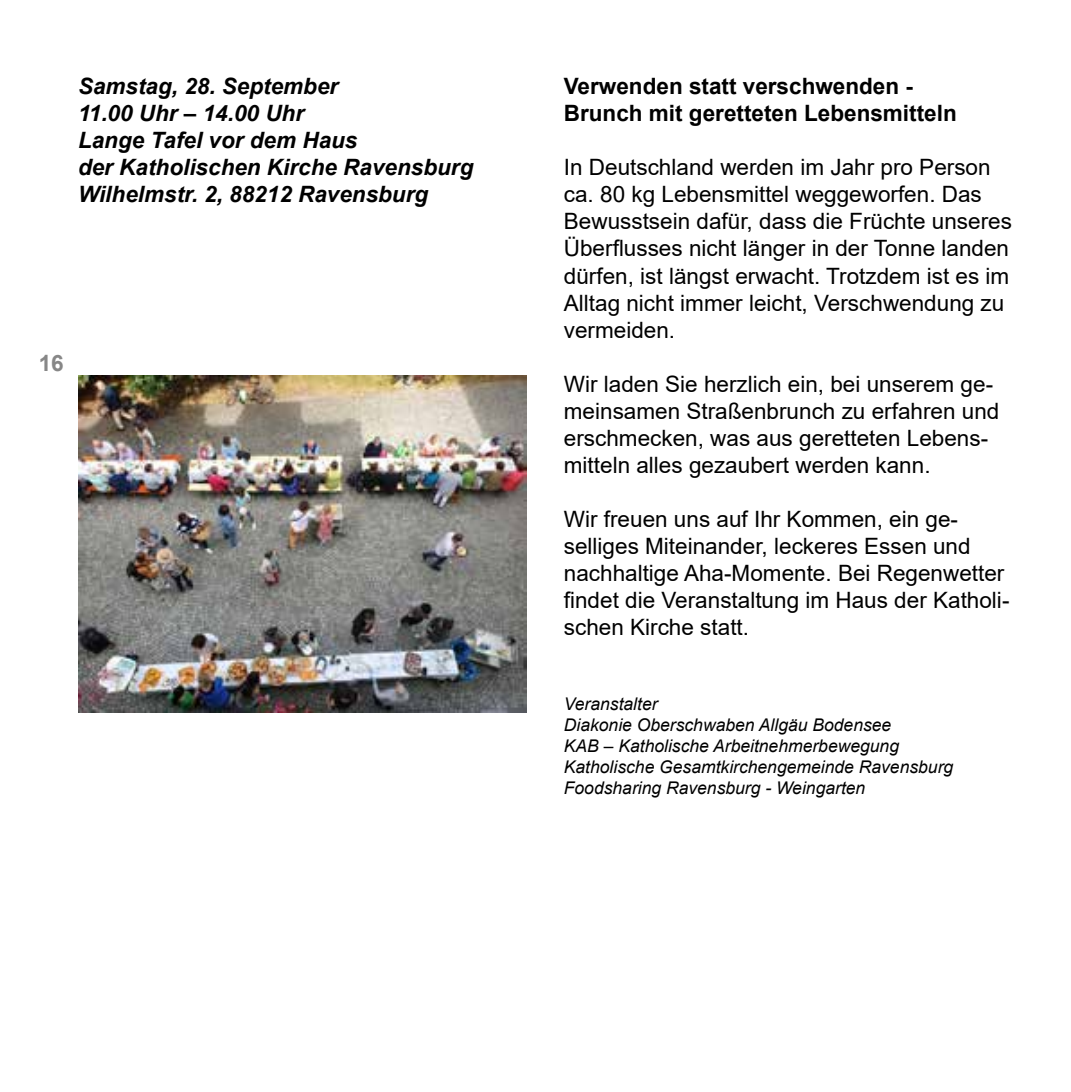
<style>
.page{position:relative;width:1071px;height:1092px;background:#fff}
.page>*{position:absolute;margin:0;border:0;box-sizing:border-box;transform-origin:0 0}
.t1{font:22.5px/27px "Arial";color:#000}
.t2{font:italic 700 22.5px/27px "Arial";color:#000}
.t3{font:700 22.5px/27px "Arial";color:#000}
.t4{font:700 22.5px "Arial";color:#878787}
.t5{font:italic 17.5px/21px "Arial";color:#000}
</style>
<div class="page">
<img style="left:78px;top:376px;width:448px;height:336px">
<p class="t4" style="left:39px;top:347px;width:27px">16</p>
<p class="t2" style="left:78px;top:74px;width:397px">Samstag, 28. September<br>11.00 Uhr – 14.00 Uhr<br>Lange Tafel vor dem Haus<br>der Katholischen Kirche Ravensburg<br>Wilhelmstr. 2, 88212 Ravensburg</p>
<p class="t3" style="left:563px;top:73px;width:394px">Verwenden statt verschwenden -<br>Brunch mit geretteten Lebensmitteln</p>
<p class="t1" style="left:563px;top:154px;width:449px">In Deutschland werden im Jahr pro Person ca. 80 kg Lebensmittel weggeworfen. Das Bewusstsein dafür, dass die Früchte unseres Überflusses nicht länger in der Tonne landen dürfen, ist längst erwacht. Trotzdem ist es im Alltag nicht immer leicht, Verschwendung zu vermeiden.</p>
<p class="t1" style="left:563px;top:370px;width:437px">Wir laden Sie herzlich ein, bei unserem ge&shy;meinsamen Straßenbrunch zu erfahren und erschmecken, was aus geretteten Lebens&shy;mitteln alles gezaubert werden kann.</p>
<p class="t1" style="left:563px;top:505px;width:447px">Wir freuen uns auf Ihr Kommen, ein ge&shy;selliges Miteinander, leckeres Essen und nachhaltige Aha-Momente. Bei Regenwetter findet die Veranstaltung im Haus der Katholi&shy;schen Kirche statt.</p>
<p class="t5" style="left:563px;top:693px;width:391px">Veranstalter<br>Diakonie Oberschwaben Allgäu Bodensee<br>KAB – Katholische Arbeitnehmerbewegung Katholische Gesamtkirchengemeinde Ravensburg Foodsharing Ravensburg - Weingarten</p>
</div>
